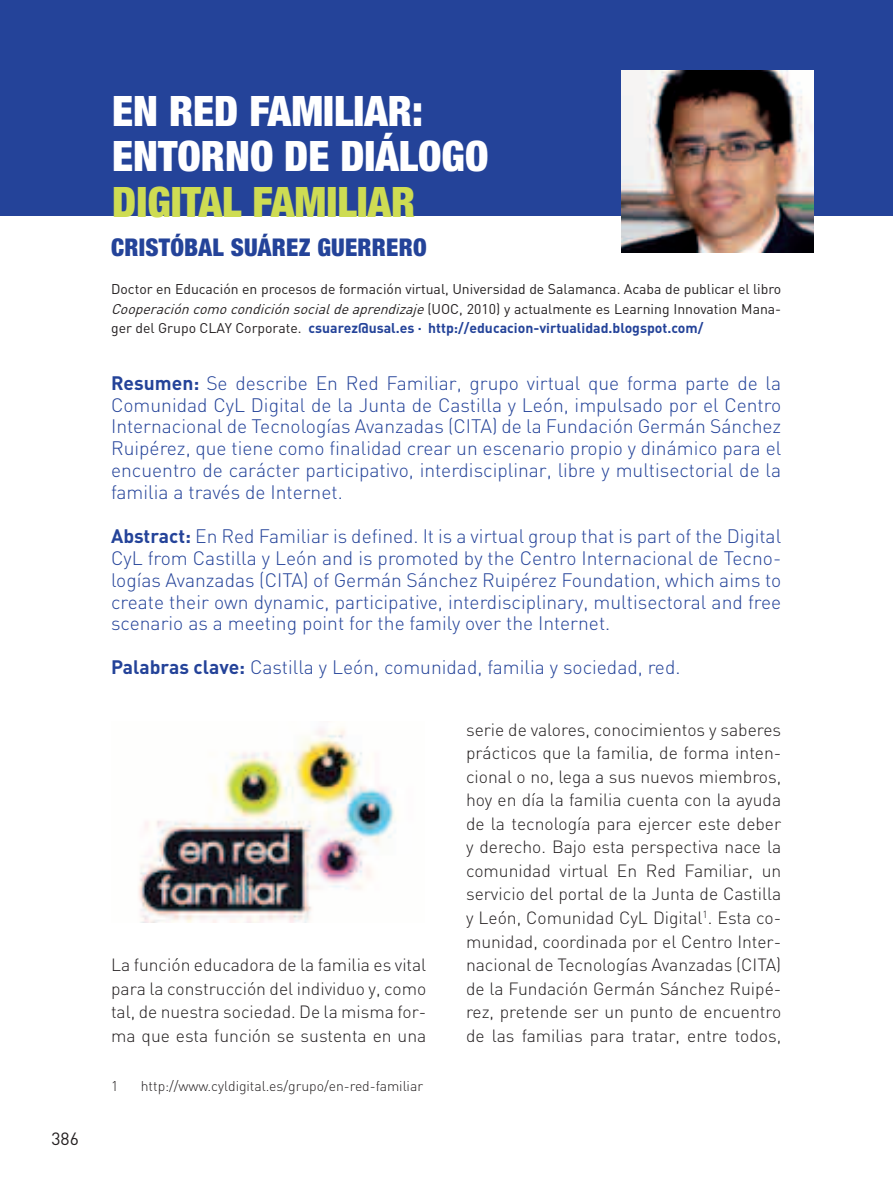
<style>
.page{position:relative;width:893px;height:1191px;background:#fff}
.page>*{position:absolute;margin:0;border:0;box-sizing:border-box;transform-origin:0 0}
.t1{font:900 condensed 42px/45.5px "Helvetica Neue";color:#fff}
.t2{font:900 condensed 42px "Helvetica Neue";color:#cedc53}
.t3{font:900 condensed 24.5px "Helvetica Neue";letter-spacing:.01em;color:#244399}
.t4{font:300 19.25px/21.9px "DIN";color:#244399;text-align:justify}
.t5{font:300 17.5px/23.4px "DIN";color:#231f20;text-align:justify}
.t6{font:17.5px "DIN";color:#231f20}
.t7{font:14px/19.2px "DIN";color:#231f20;text-align:justify}
.t8{font:300 14px "DIN";letter-spacing:-.005em;color:#231f20}
.s1{font-style:italic}
.s2{font-weight:700;color:#244399}
.s3{font-weight:700}
</style>
<div class="page">
<div style="left:0;top:0;width:892px;height:216px;background:#244399"></div>
<img style="left:621px;top:71px;width:192px;height:182px">
<img style="left:138px;top:728px;width:258px;height:194px">
<p class="t6" style="left:51px;top:1132px;width:29px">386</p>
<h1 class="t1" style="left:112px;top:92px;width:377px">EN RED FAMILIAR:<br>ENTORNO DE DIÁLOGO</h1>
<h1 class="t2" style="left:112px;top:187px;width:304px">DIGITAL FAMILIAR</h1>
<p class="t3" style="left:111px;top:238px;width:317px">CRISTÓBAL SUÁREZ GUERRERO</p>
<p class="t7" style="left:111px;top:281px;width:671px">Doctor en Educación en procesos de formación virtual, Universidad de Salamanca. Acaba de publicar el libro <span class="s1">Cooperación como condición socialde aprendizaje</span> (UOC, 2010) y actualmente es Learning Innovation Mana&shy;ger del Grupo CLAY Corporate. <span class="s2">csuarez@usal.es · http://educacion-virtualidad.blogspot.com/</span></p>
<p class="t4" style="left:111px;top:374px;width:671px"><span class="s3">Resumen:</span> Se describe En Red Familiar, grupo virtual que forma parte de la Comunidad CyL Digital de la Junta de Castilla y León, impulsado por el Centro Internacional de Tecnologías Avanzadas (CITA) de la Fundación Germán Sánchez Ruipérez, que tiene como finalidad crear un escenario propio y dinámico para el encuentro de carácter participativo, interdisciplinar, libre y multisectorial de la familia a través de Internet.</p>
<p class="t4" style="left:111px;top:527px;width:671px"><span class="s3">Abstract:</span> En Red Familiar is defined. It is a virtual group that is part of the Digital CyL from Castilla y León and is promoted by the Centro Internacional de Tecno&shy;logías Avanzadas (CITA) of Germán Sánchez Ruipérez Foundation, which aims to create their own dynamic, participative, interdisciplinary, multisectoral and free scenario as a meeting point for the family over the Internet.</p>
<p class="t4" style="left:111px;top:658px;width:570px"><span class="s3">Palabras clave:</span> Castilla y León, comunidad, familia y sociedad, red.</p>
<p class="t5" style="left:111px;top:954px;width:317px">La función educadora de la familia es vital para la construcción del individuo y, como tal, de nuestra sociedad. De la misma for&shy;ma que esta función se sustenta en una</p>
<p class="t8" style="left:111px;top:1081px;width:9px">1</p>
<p class="t8" style="left:141px;top:1081px;width:284px">http://www.cyldigital.es/grupo/en-red-familiar</p>
<p class="t5" style="left:466px;top:719px;width:317px">serie de valores, conocimientos y saberes prácticos que la familia, de forma inten&shy;cional o no, lega a sus nuevos miembros, hoy en día la familia cuenta con la ayuda de la tecnología para ejercer este deber y derecho. Bajo esta perspectiva nace la comunidad virtual En Red Familiar, un servicio del portal de la Junta de Castilla y León, Comunidad CyL Digital<sup>1</sup>. Esta co&shy;munidad, coordinada por el Centro Inter&shy;nacional de Tecnologías Avanzadas (CITA) de la Fundación Germán Sánchez Ruipé&shy;rez, pretende ser un punto de encuentro de las familias para tratar, entre todos,</p>
</div>
